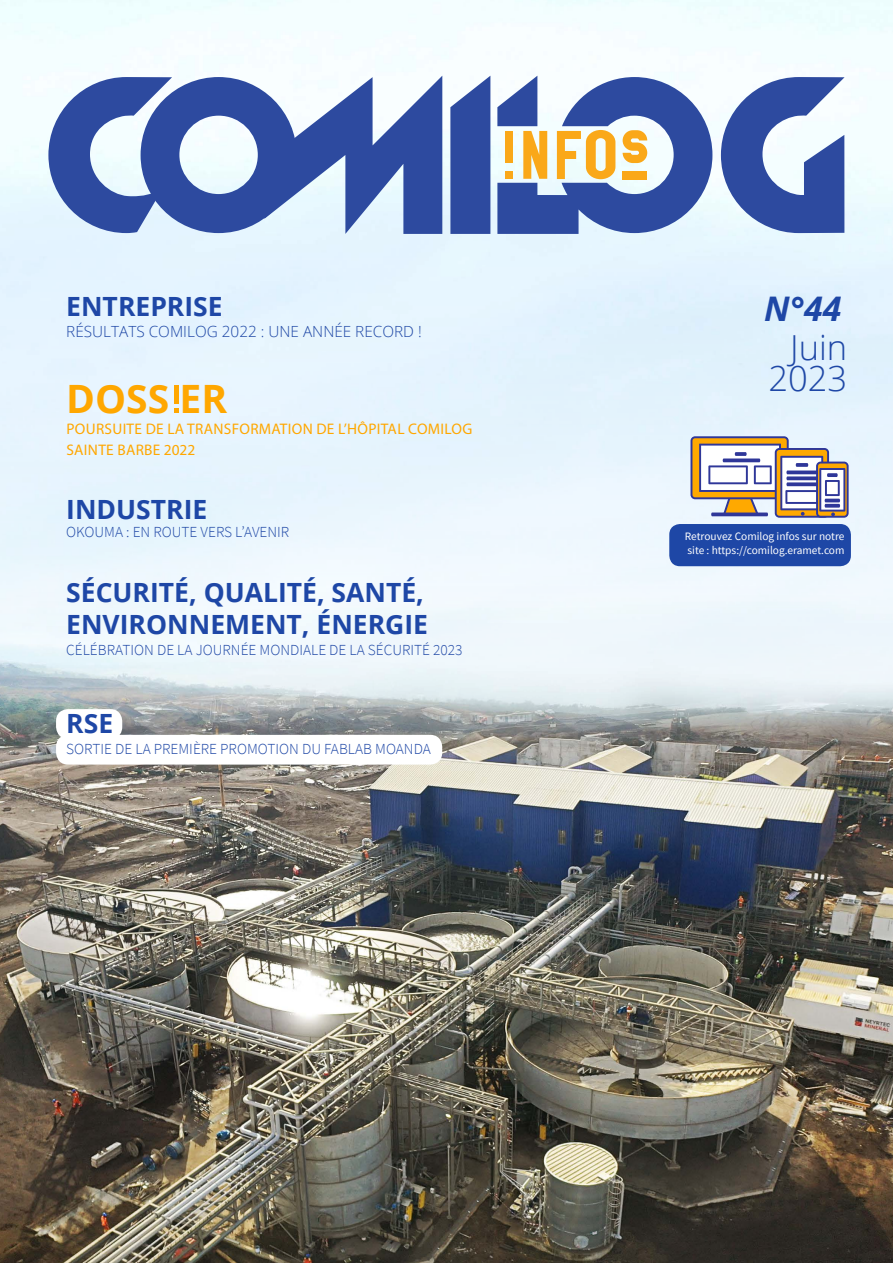
<style>
.page{position:relative;width:893px;height:1263px;background:#fff}
.page>*{position:absolute;margin:0;border:0;box-sizing:border-box;transform-origin:0 0}
.t1{font:700 39px "Open Sans";color:#ffa700}
.t2{font:300 34.5px/31.5px "Open Sans";color:#1e47a6;text-align:right}
.t3{font:italic 700 33.9px "Open Sans";color:#1e47a6}
.t4{font:700 26.55px/32.1px "Open Sans";color:#1e47a6}
.t5{font:300 15.3px "Source Sans Pro";color:#1e47a6}
.t6{font:15.3px/21px "Myriad Pro";letter-spacing:.02em;color:#ffa700}
.t7{font:300 15.3px "Open Sans";color:#1e47a6}
.t8{font:11.4px/13.6px "Source Sans Pro";color:#fff}
</style>
<div class="page">
<img style="left:0;top:0;width:893px;height:1263px">
<svg style="left:48px;top:76px;width:394px;height:158px"></svg>
<svg style="left:450px;top:76px;width:40px;height:158px;background:#435da9"></svg>
<svg style="left:721px;top:77px;width:123px;height:156px"></svg>
<svg style="left:497px;top:76px;width:215px;height:158px"></svg>
<div style="left:505px;top:171px;width:8px;height:8px;background:#faa819"></div>
<div style="left:505px;top:131px;width:8px;height:32px;background:#faa819"></div>
<svg style="left:690px;top:436px;width:159px;height:82px"></svg>
<div style="left:669px;top:524px;width:182px;height:42px;background:#1e47a6;border-radius:11px"></div>
<svg style="left:174px;top:408px;width:4px;height:5px"></svg>
<hr style="left:174px;top:385px;width:4px;height:19px;background:#ffa700">
<div style="left:56px;top:735px;width:386px;height:30px;background:#fff;border-radius:12px"></div>
<div style="left:56px;top:709px;width:66px;height:30px;background:#fff;border-radius:12px"></div>
<h3 class="t4" style="left:66px;top:289px;width:158px">ENTREPRISE</h3>
<p class="t7" style="left:66px;top:321px;width:357px">RÉSULTATS COMILOG 2022 : UNE ANNÉE RECORD !</p>
<h1 class="t1" style="left:66px;top:372px;width:162px">DOSS ER</h1>
<p class="t6" style="left:66px;top:418px;width:407px">POURSUITE DE LA TRANSFORMATION DE L’HÔPITAL COMILOG<br>SAINTE BARBE 2022</p>
<h3 class="t4" style="left:66px;top:493px;width:143px">INDUSTRIE</h3>
<p class="t5" style="left:66px;top:523px;width:224px">OKOUMA : EN ROUTE VERS L’AVENIR</p>
<h3 class="t4" style="left:66px;top:575px;width:363px">SÉCURITÉ, QUALITÉ, SANTÉ,<br>ENVIRONNEMENT, ÉNERGIE</h3>
<p class="t5" style="left:66px;top:640px;width:398px">CÉLÉBRATION DE LA JOURNÉE MONDIALE DE LA SÉCURITÉ 2023</p>
<h3 class="t4" style="left:66px;top:707px;width:48px">RSE</h3>
<p class="t5" style="left:66px;top:740px;width:366px">SORTIE DE LA PREMIÈRE PROMOTION DU FABLAB MOANDA</p>
<h3 class="t3" style="left:764px;top:285px;width:79px">N°44</h3>
<h2 class="t2" style="left:768px;top:331px;width:80px">Juin<br>2023</h2>
<p class="t8" style="left:685px;top:529px;width:161px">Retrouvez Comilog infos sur notre site : https://comilog.eramet.com</p>
</div>
